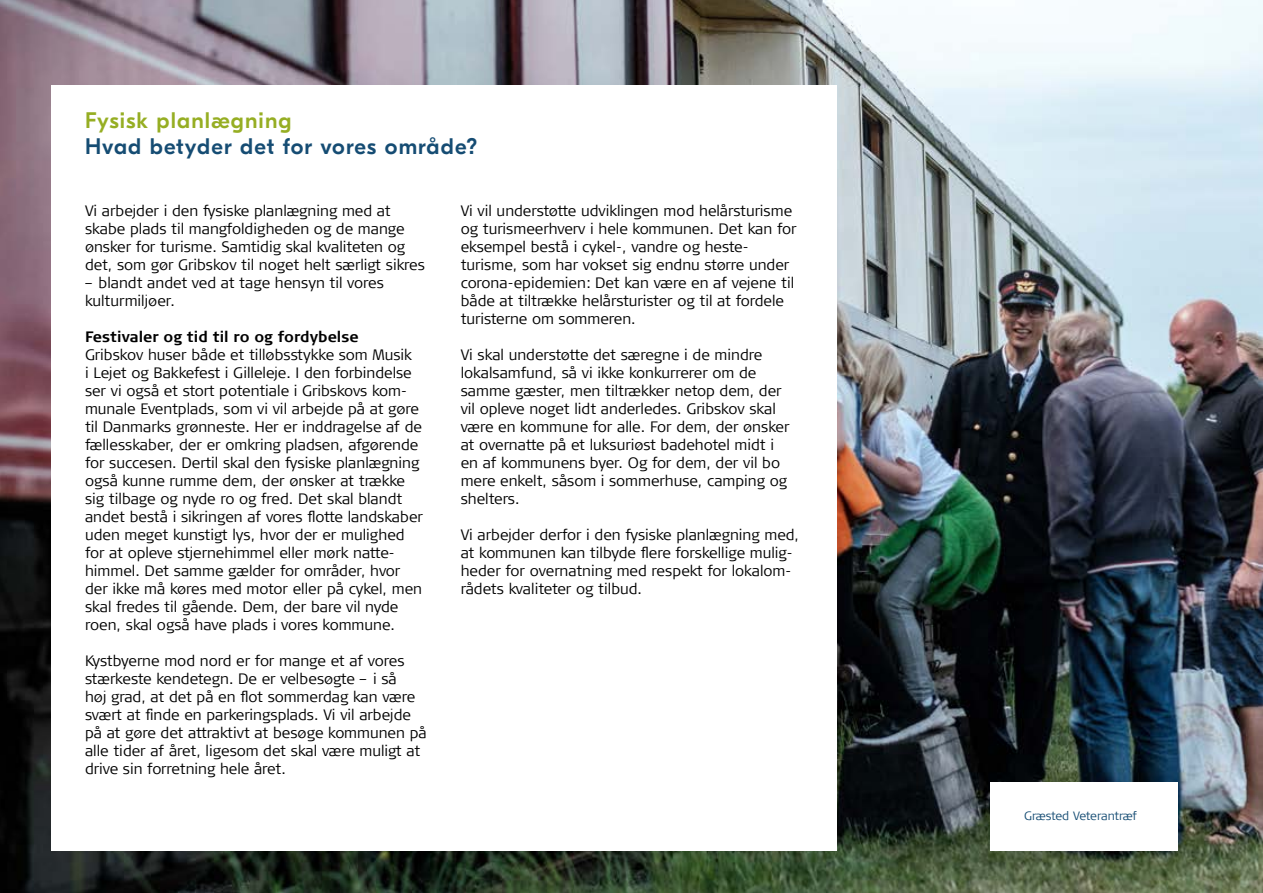
<style>
.page{position:relative;width:1263px;height:893px;background:#fff}
.page>*{position:absolute;margin:0;border:0;box-sizing:border-box;transform-origin:0 0}
.H3_-_Brød_overskrift{font:500 22.5px/25.5px "GT Eesti Display";letter-spacing:.05em;color:#154c73}
.P_-_Brødtekst{font:300 15px/18px "Signa Column";color:#000}
.H4_-_Brød_overskrift{font:700 15px "Signa Normal";color:#000}
.Lille_tekst{font:300 12px "Signa Column";letter-spacing:-.02em;color:#154c73}
.s1{color:#96ae23}
</style>
<div class="page">
<img style="left:0;top:0;width:1263px;height:893px">
<div style="left:51px;top:85px;width:785px;height:765px;background:#fff"></div>
<div style="left:990px;top:782px;width:188px;height:68px;background:#fff"></div>
<p class="H3_-_Brød_overskrift" style="left:85px;top:108px;width:394px"><span class="s1">Fysisk planlægning<br></span>Hvad betyder det for vores område?</p>
<p class="P_-_Brødtekst" style="left:85px;top:202px;width:341px">Vi arbejder i den fysiske planlægning med at skabe plads til mangfoldigheden og de mange ønsker for turisme. Samtidig skal kvaliteten og det, som gør Gribskov til noget helt særligt sikres</p>
<p class="P_-_Brødtekst" style="left:85px;top:274px;width:300px">– blandt andet ved at tage hensyn til vores kulturmiljøer.</p>
<p class="H4_-_Brød_overskrift" style="left:85px;top:328px;width:275px">Festivaler og tid til ro og fordybelse</p>
<p class="P_-_Brødtekst" style="left:85px;top:346px;width:340px">Gribskov huser både et tilløbsstykke som Musik<br>i Lejet og Bakkefest i Gilleleje. I den forbindelse ser vi også et stort potentiale i Gribskovs kom&shy;munale Eventplads, som vi vil arbejde på at gøre til Danmarks grønneste. Her er inddragelse af de fællesskaber, der er omkring pladsen, afgørende for succesen. Dertil skal den fysiske planlægning også kunne rumme dem, der ønsker at trække sig tilbage og nyde ro og fred. Det skal blandt andet bestå i sikringen af vores flotte landskaber uden meget kunstigt lys, hvor der er mulighed for at opleve stjernehimmel eller mørk natte&shy;himmel. Det samme gælder for områder, hvor der ikke må køres med motor eller på cykel, men skal fredes til gående. Dem, der bare vil nyde roen, skal også have plads i vores kommune.</p>
<p class="P_-_Brødtekst" style="left:85px;top:652px;width:343px">Kystbyerne mod nord er for mange et af vores stærkeste kendetegn. De er velbesøgte – i så<br>høj grad, at det på en flot sommerdag kan være svært at finde en parkeringsplads. Vi vil arbejde på at gøre det attraktivt at besøge kommunen på alle tider af året, ligesom det skal være muligt at drive sin forretning hele året.</p>
<p class="P_-_Brødtekst" style="left:461px;top:202px;width:337px">Vi vil understøtte udviklingen mod helårsturisme og turismeerhverv i hele kommunen. Det kan for eksempel bestå i cykel-, vandre og heste&shy;turisme, som har vokset sig endnu større under corona-epidemien: Det kan være en af vejene til både at tiltrække helårsturister og til at fordele turisterne om sommeren.</p>
<p class="P_-_Brødtekst" style="left:461px;top:346px;width:330px">Vi skal understøtte det særegne i de mindre lokalsamfund, så vi ikke konkurrerer om de samme gæster, men tiltrækker netop dem, der vil opleve noget lidt anderledes. Gribskov skal være en kommune for alle. For dem, der ønsker at overnatte på et luksuriøst badehotel midt i en af kommunens byer. Og for dem, der vil bo mere enkelt, såsom i sommerhuse, camping og shelters.</p>
<p class="P_-_Brødtekst" style="left:461px;top:526px;width:340px">Vi arbejder derfor i den fysiske planlægning med, at kommunen kan tilbyde flere forskellige mulig&shy;heder for overnatning med respekt for lokalom&shy;rådets kvaliteter og tilbud.</p>
<p class="Lille_tekst" style="left:1024px;top:809px;width:115px">Græsted Veterantræf</p>
</div>
